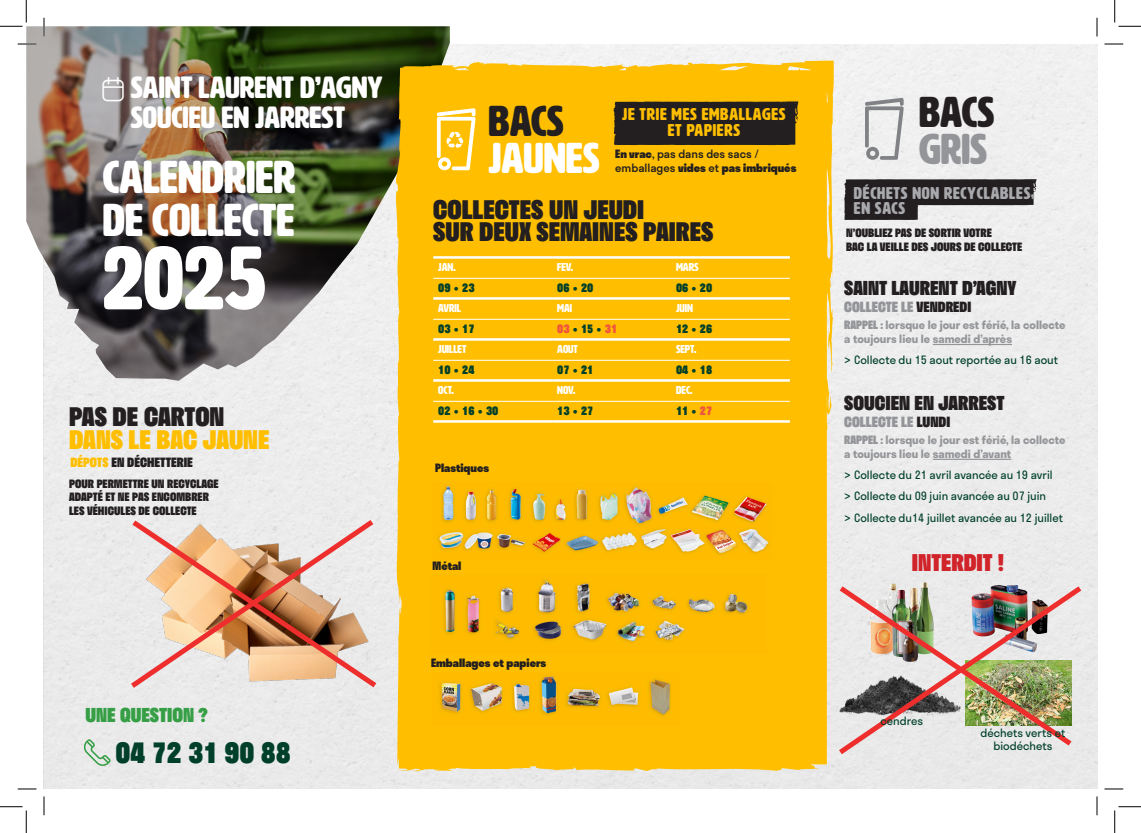
<style>
.page{position:relative;width:1141px;height:833px;background:#fff}
.page>*{position:absolute;margin:0;border:0;box-sizing:border-box;transform-origin:0 0}
.t1{font:88.5px "HWT Artz";color:#fff}
.t2{font:83.75px "sitom";color:#fff}
.t3{font:83.75px "sitom";color:#808285}
.t4{font:45.38px/42.4px "HWT Artz";color:#fff}
.t5{font:42.5px/37.5px "HWT Artz";color:#fff}
.t6{font:42.5px "HWT Artz";color:#231f20}
.t7{font:42.5px "HWT Artz";color:#939598}
.t8{font:34.62px "sitom";color:#fff}
.t9{font:30.25px "HWT Artz";color:#fff}
.t10{font:900 27.38px "Stratos";color:#00402a}
.t11{font:900 25px/22.5px "Stratos";color:#231f20}
.t12{font:900 25px/22.5px "Stratos";color:#ffbf00}
.t13{font:900 22.5px "Stratos";color:#d1232a}
.t14{font:900 18.75px "Stratos";color:#231f20}
.t15{font:900 18.75px "Stratos";color:#369f46}
.t16{font:16.75px/16.2px "HWT Artz";letter-spacing:.045em;color:#ffbf00;text-align:center}
.t17{font:16.75px/15.1px "HWT Artz";letter-spacing:.045em;color:#a8a9ad}
.t18{font:900 13.75px "Stratos";color:#939598}
.t19{font:900 12.5px "Stratos";color:#231f20}
.t20{font:11.25px "Stratos";color:#00402a}
.t21{font:900 11.25px/13.8px "Stratos";color:#231f20}
.t22{font:700 11.25px/13.5px "Stratos";color:#939598}
.t23{font:900 11.25px "Stratos";color:#00402a}
.t24{font:11.25px "HWT Artz";color:#fff}
.t25{font:500 11.25px/13.8px "Stratos";color:#231f20}
.t26{font:900 11.25px "Stratos";color:#f05240}
.s1{color:#231f20}
.s2{color:#ffbf00}
.s3{font-weight:900}
.s4{color:#00402a}
.s5{color:#f05240}
.s6{font-weight:500;font-size:12.5px}
</style>
<div class="page">
<div style="left:44px;top:44px;width:1052px;height:744px;background:#ececec"></div>
<img style="left:26px;top:26px;width:424px;height:354px">
<div style="left:394px;top:61px;width:439px;height:709px;background:#ffbf00"></div>
<div style="left:613px;top:101px;width:185px;height:44px;background:#231f20"></div>
<hr style="left:433px;top:256px;width:119px;height:2px;background:#fff">
<hr style="left:552px;top:256px;width:119px;height:2px;background:#fff">
<hr style="left:671px;top:256px;width:118px;height:2px;background:#fff">
<hr style="left:433px;top:297px;width:119px;height:2px;background:#fff">
<hr style="left:552px;top:297px;width:119px;height:2px;background:#fff">
<hr style="left:671px;top:297px;width:118px;height:2px;background:#fff">
<hr style="left:433px;top:338px;width:119px;height:2px;background:#fff">
<hr style="left:552px;top:338px;width:119px;height:2px;background:#fff">
<hr style="left:671px;top:338px;width:118px;height:2px;background:#fff">
<hr style="left:433px;top:379px;width:119px;height:2px;background:#fff">
<hr style="left:552px;top:379px;width:119px;height:2px;background:#fff">
<hr style="left:671px;top:379px;width:118px;height:2px;background:#fff">
<hr style="left:552px;top:420px;width:119px;height:2px;background:#fff">
<hr style="left:671px;top:420px;width:118px;height:2px;background:#fff">
<hr style="left:433px;top:278px;width:119px;height:1px;background:#fff">
<hr style="left:552px;top:278px;width:119px;height:1px;background:#fff">
<hr style="left:671px;top:278px;width:118px;height:1px;background:#fff">
<hr style="left:433px;top:319px;width:119px;height:1px;background:#fff">
<hr style="left:552px;top:319px;width:119px;height:1px;background:#fff">
<hr style="left:671px;top:319px;width:118px;height:1px;background:#fff">
<hr style="left:433px;top:360px;width:119px;height:1px;background:#fff">
<hr style="left:552px;top:360px;width:119px;height:1px;background:#fff">
<hr style="left:671px;top:360px;width:118px;height:1px;background:#fff">
<hr style="left:433px;top:401px;width:119px;height:1px;background:#fff">
<hr style="left:552px;top:401px;width:119px;height:1px;background:#fff">
<hr style="left:671px;top:401px;width:118px;height:1px;background:#fff">
<hr style="left:433px;top:420px;width:119px;height:2px;background:#fff">
<svg style="left:844px;top:179px;width:192px;height:41px"></svg>
<img style="left:433px;top:482px;width:338px;height:77px">
<img style="left:430px;top:574px;width:336px;height:79px">
<img style="left:433px;top:672px;width:246px;height:53px">
<svg style="left:84px;top:739px;width:27px;height:27px"></svg>
<hr style="left:932px;top:344px;width:79px;height:1px;background:#939598">
<hr style="left:932px;top:458px;width:79px;height:1px;background:#939598">
<svg style="left:126px;top:514px;width:253px;height:178px"></svg>
<img style="left:833px;top:581px;width:253px;height:177px">
<svg style="left:18px;top:43px;width:18px;height:2px"></svg>
<svg style="left:1104px;top:43px;width:19px;height:2px"></svg>
<svg style="left:18px;top:788px;width:18px;height:1px"></svg>
<svg style="left:1104px;top:788px;width:19px;height:1px"></svg>
<svg style="left:43px;top:18px;width:2px;height:18px"></svg>
<svg style="left:43px;top:796px;width:2px;height:18px"></svg>
<svg style="left:1096px;top:18px;width:1px;height:18px"></svg>
<svg style="left:1096px;top:796px;width:1px;height:18px"></svg>
<svg style="left:0;top:0;width:27px;height:27px"></svg>
<svg style="left:0;top:806px;width:27px;height:26px"></svg>
<svg style="left:1114px;top:0;width:26px;height:27px"></svg>
<svg style="left:1114px;top:806px;width:26px;height:26px"></svg>
<p class="t9" style="left:131px;top:71px;width:253px">SAINT LAURENT D’AGNY</p>
<p class="t9" style="left:131px;top:101px;width:216px">SOUCIEU EN JARREST</p>
<p class="t8" style="left:95px;top:75px;width:36px">f</p>
<p class="t4" style="left:103px;top:157px;width:194px">CALENDRIER<br>DE COLLECTE</p>
<p class="t1" style="left:103px;top:231px;width:165px">2025</p>
<p class="t12" style="left:69px;top:404px;width:202px"><span class="s1">PAS DE CARTON<br></span>DANS LE BAC JAUNE</p>
<p class="t19" style="left:70px;top:452px;width:124px"><span class="s2">DÉPOTS</span> EN DÉCHETTERIE</p>
<p class="t21" style="left:69px;top:476px;width:151px">POUR PERMETTRE UN RECYCLAGE<br>ADAPTÉ ET NE PAS ENCOMBRER<br>LES VÉHICULES DE COLLECTE</p>
<p class="t15" style="left:85px;top:700px;width:124px">UNE QUESTION ?</p>
<p class="t10" style="left:115px;top:730px;width:177px">04 72 31 90 88</p>
<p class="t2" style="left:414px;top:104px;width:85px">j</p>
<p class="t3" style="left:842px;top:94px;width:85px">S</p>
<p class="t5" style="left:488px;top:103px;width:112px"><span class="s1">BACS<br></span>JAUNES</p>
<p class="t16" style="left:622px;top:106px;width:165px">JE TRIE MES EMBALLAGES<br>ET PAPIERS</p>
<p class="t25" style="left:615px;top:146px;width:183px"><span class="s3">En vrac</span>, pas dans des sacs / emballages <span class="s3">vides</span> et <span class="s3">pas imbriqués</span></p>
<p class="t6" style="left:918px;top:89px;width:77px">BACS</p>
<p class="t7" style="left:918px;top:127px;width:69px">GRIS</p>
<p class="t11" style="left:433px;top:197px;width:281px">COLLECTES UN JEUDI<br>SUR DEUX SEMAINES PAIRES</p>
<p class="t24" style="left:438px;top:261px;width:19px">JAN.</p>
<p class="t24" style="left:557px;top:261px;width:17px">FEV.</p>
<p class="t24" style="left:676px;top:261px;width:24px">MARS</p>
<p class="t23" style="left:438px;top:278px;width:38px">09 ● 23</p>
<p class="t23" style="left:557px;top:278px;width:38px">06 ● 20</p>
<p class="t23" style="left:676px;top:278px;width:38px">06 ● 20</p>
<p class="t24" style="left:438px;top:302px;width:24px">AVRIL</p>
<p class="t24" style="left:557px;top:302px;width:17px">MAI</p>
<p class="t24" style="left:676px;top:302px;width:18px">JUIN</p>
<p class="t23" style="left:438px;top:319px;width:38px">03 ● 17</p>
<p class="t26" style="left:557px;top:319px;width:62px">03 <span class="s4">● 15 ●</span> 31</p>
<p class="t23" style="left:676px;top:319px;width:38px">12 ● 26</p>
<p class="t24" style="left:438px;top:343px;width:30px">JUILLET</p>
<p class="t24" style="left:557px;top:343px;width:22px">AOUT</p>
<p class="t24" style="left:676px;top:343px;width:22px">SEPT.</p>
<p class="t23" style="left:438px;top:360px;width:38px">10 ● 24</p>
<p class="t23" style="left:557px;top:360px;width:38px">07 ● 21</p>
<p class="t23" style="left:676px;top:360px;width:38px">04 ● 18</p>
<p class="t24" style="left:438px;top:384px;width:17px">OCT.</p>
<p class="t24" style="left:557px;top:384px;width:20px">NOV.</p>
<p class="t24" style="left:676px;top:384px;width:18px">DEC.</p>
<p class="t23" style="left:438px;top:401px;width:62px">02 ● 16 ● 30</p>
<p class="t23" style="left:557px;top:401px;width:38px">13 ● 27</p>
<p class="t23" style="left:676px;top:401px;width:38px">11 ● <span class="s5">27</span></p>
<p class="t21" style="left:435px;top:460px;width:55px">Plastiques</p>
<p class="t21" style="left:432px;top:558px;width:30px">Métal</p>
<p class="t21" style="left:431px;top:655px;width:117px">Emballages et papiers</p>
<p class="t17" style="left:853px;top:185px;width:182px">DÉCHETS NON RECYCLABLES,<br>EN SACS</p>
<p class="t21" style="left:846px;top:226px;width:178px">N’OUBLIEZ PAS DE SORTIR VOTRE<br>BAC LA VEILLE DES JOURS DE COLLECTE</p>
<p class="t14" style="left:844px;top:273px;width:174px">SAINT LAURENT D’AGNY</p>
<p class="t18" style="left:844px;top:295px;width:128px">COLLECTE LE <span class="s1">VENDREDI</span></p>
<p class="t22" style="left:844px;top:318px;width:223px"><span class="s3">RAPPEL :</span> lorsque le jour est férié, la collecte a toujours lieu le samedi d’après</p>
<p class="t20" style="left:844px;top:351px;width:215px"><span class="s6">&gt;</span> Collecte du 15 aout reportée au 16 aout</p>
<p class="t14" style="left:844px;top:388px;width:162px">SOUCIEN EN JARREST</p>
<p class="t18" style="left:844px;top:410px;width:107px">COLLECTE LE <span class="s1">LUNDI</span></p>
<p class="t22" style="left:844px;top:432px;width:223px"><span class="s3">RAPPEL :</span> lorsque le jour est férié, la collecte a toujours lieu le samedi d’avant</p>
<p class="t20" style="left:844px;top:465px;width:210px"><span class="s6">&gt;</span> Collecte du 21 avril avancée au 19 avril</p>
<p class="t20" style="left:844px;top:486px;width:203px"><span class="s6">&gt;</span> Collecte du 09 juin avancée au 07 juin</p>
<p class="t20" style="left:844px;top:508px;width:220px"><span class="s6">&gt;</span> Collecte du14 juillet avancée au 12 juillet</p>
<p class="t13" style="left:911px;top:544px;width:94px">INTERDIT !</p>
<p class="t20" style="left:880px;top:711px;width:44px">cendres</p>
<p class="t20" style="left:980px;top:723px;width:87px">déchets verts et</p>
<p class="t20" style="left:993px;top:736px;width:60px">biodéchets</p>
</div>
